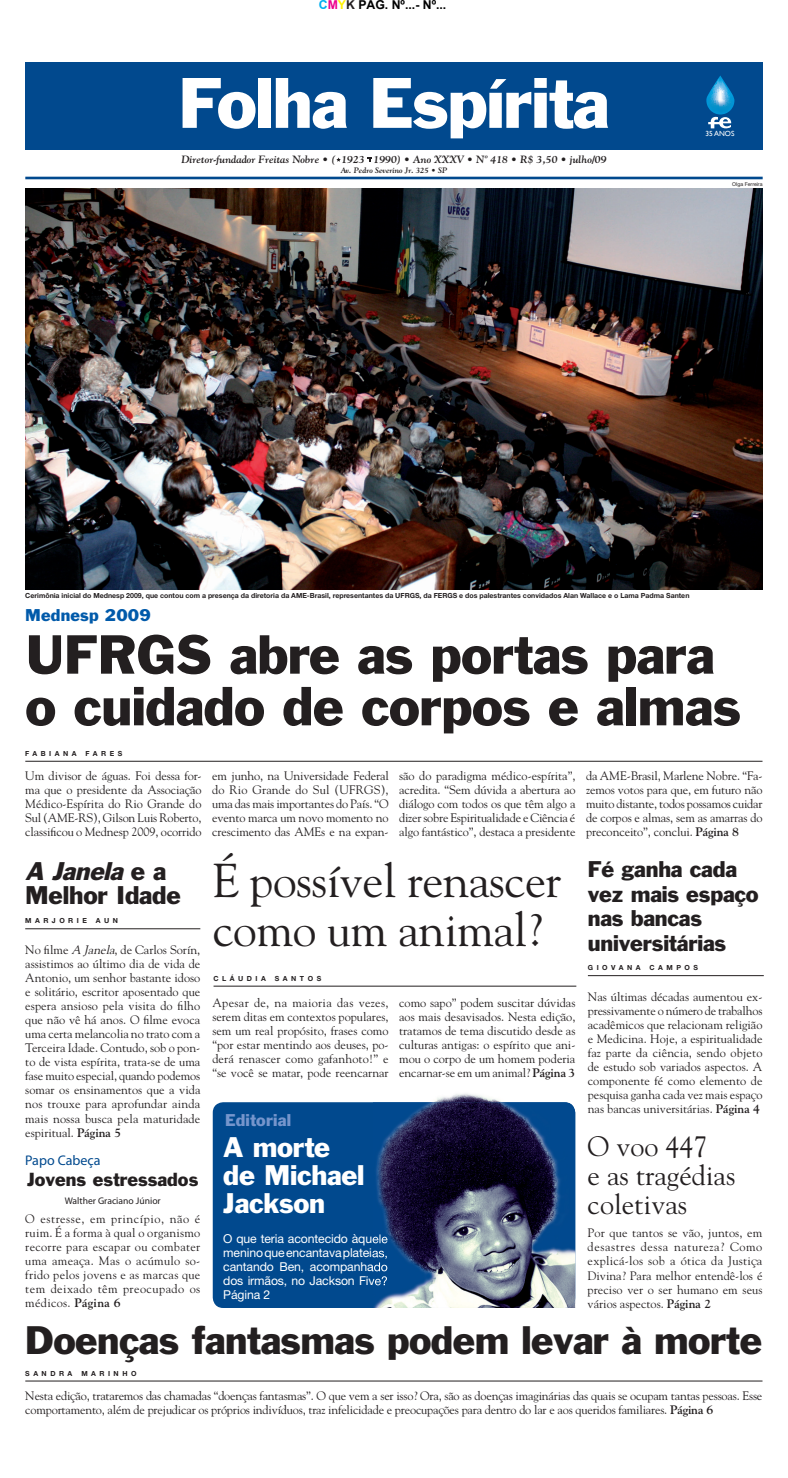
<style>
.page{position:relative;width:788px;height:1478px;background:#fff}
.page>*{position:absolute;margin:0;border:0;box-sizing:border-box;transform-origin:0 0}
.t1{font:65.89px "Franklin Gothic";letter-spacing:-.02em;color:#fff}
.t2{font:50.75px/51.6px "Franklin Gothic";letter-spacing:-.01em;color:#231f20}
.t3{font:47.25px/49px "Goudy";letter-spacing:-.01em;color:#231f20}
.t4{font:36.75px "Franklin Gothic";letter-spacing:-.015em;color:#231f20}
.t5{font:28px/28.9px "Goudy";color:#231f20}
.t6{font:26.25px/28px "Franklin Gothic";letter-spacing:-.01em;color:#fff}
.t7{font:23.62px/24.5px "Franklin Gothic";letter-spacing:-.01em;color:#231f20}
.t8{font:21px/24.5px "Franklin Gothic";letter-spacing:-.01em;color:#231f20}
.t9{font:17.5px "Franklin Gothic";color:#231f20}
.t10{font:15.75px "Franklin Gothic";letter-spacing:.01em;color:#015aaa}
.t11{font:15.75px "Franklin Gothic";letter-spacing:.01em;color:#7595cc}
.t12{font:14px "Myriad";color:#01498e}
.t13{font:12.25px/14px "Goudy";letter-spacing:-.01em;color:#231f20;text-align:justify}
.t14{font:12.25px/14px "Helvetica Neue";letter-spacing:-.01em;color:#fff;text-align:justify}
.t15{font:700 12.25px "Arial";color:#000}
.t16{font:italic 700 10.5px "Goudy";color:#231f20}
.t17{font:9.62px "Myriad";color:#231f20}
.t18{font:italic 700 7.88px "Goudy";color:#231f20}
.t19{font:7.44px "Gill Sans";color:#fff}
.t20{font:700 7px "Helvetica Neue";color:#231f20}
.t21{font:700 7px "Helvetica Neue";letter-spacing:.5em;color:#231f20}
.t22{font:5.25px "Helvetica Neue";color:#231f20}
.s1{color:#00aeef}
.s2{color:#ed028c}
.s3{color:#fff101}
.s4{color:#231f20}
.s5{font-weight:700}
.s6{font-style:italic}
</style>
<div class="page">
<div style="left:213px;top:1102px;width:362px;height:205px;background:#01498e;border-radius:10px"></div>
<div style="left:25px;top:62px;width:737px;height:87px;background:#01498e"></div>
<hr style="left:25px;top:177px;width:737px;height:2px;background:#01498e">
<svg style="left:336px;top:157px;width:5px;height:5px"></svg>
<svg style="left:367px;top:157px;width:5px;height:4px"></svg>
<svg style="left:706px;top:75px;width:28px;height:53px"></svg>
<hr style="left:25px;top:760px;width:737px;height:1px;background:#231f20">
<img style="left:25px;top:188px;width:737px;height:401px">
<hr style="left:588px;top:975px;width:175px;height:1px;background:#231f20">
<hr style="left:25px;top:1380px;width:737px;height:1px;background:#231f20">
<hr style="left:25px;top:928px;width:175px;height:1px;background:#231f20">
<img style="left:434px;top:1093px;width:67px;height:9px">
<img style="left:373px;top:1102px;width:202px;height:205px">
<img style="left:373px;top:1233px;width:15px;height:12px">
<img style="left:373px;top:1248px;width:15px;height:11px">
<img style="left:373px;top:1262px;width:15px;height:11px">
<img style="left:373px;top:1275px;width:15px;height:11px">
<hr style="left:213px;top:985px;width:363px;height:1px;background:#231f20">
<p class="t15" style="left:319px;top:-3px;width:129px"><span class="s1">c</span><span class="s2">m</span><span class="s3">y</span><span class="s4">k</span> Pág. Nº...- Nº...</p>
<h1 class="t1" style="left:178px;top:61px;width:432px">Folha Espírita</h1>
<p class="t16" style="left:181px;top:152px;width:426px">Diretor-fundador Freitas Nobre • ( 1923 1990) • Ano XXXV • Nº 418 • R$ 3,50 • julho/09</p>
<p class="t18" style="left:340px;top:166px;width:108px">Av. Pedro Severino Jr. 325 • SP</p>
<p class="t19" style="left:705px;top:129px;width:30px">35 ANOS</p>
<p class="t22" style="left:732px;top:181px;width:32px">Olga Ferreira</p>
<p class="t20" style="left:25px;top:591px;width:665px">Cerimônia inicial do Mednesp 2009, que contou com a presença da diretoria da aMe-brasil, representantes da UFrGs, da FerGs e dos palestrantes convidados alan Wallace e o Lama Padma santen</p>
<p class="t10" style="left:25px;top:605px;width:127px">Mednesp 2009</p>
<h2 class="t2" style="left:25px;top:628px;width:717px">UFRGS abre as portas para o cuidado de corpos e almas</h2>
<p class="t13" style="left:25px;top:768px;width:178px">Um divisor de águas. Foi dessa for&shy;ma que o presidente da Associação Médico-Espírita do Rio Grande do Sul (AME-RS), Gilson Luis Roberto, classificou o Mednesp 2009, ocorrido</p>
<p class="t13" style="left:212px;top:768px;width:178px">em junho, na Universidade Federal do Rio Grande do Sul (UFRGS), uma das mais importantes do País. “O evento marca um novo momento no crescimento das AMEs e na expan-</p>
<p class="t13" style="left:399px;top:768px;width:178px">são do paradigma médico-espírita”, acredita. “Sem dúvida a abertura ao diálogo com todos os que têm algo a dizer sobre Espiritualidade e Ciência é algo fantástico”, destaca a presidente</p>
<p class="t13" style="left:586px;top:768px;width:178px">da AME-Brasil, Marlene Nobre. “Fa&shy;zemos votos para que, em futuro não muito distante, todos possamos cuidar de corpos e almas, sem as amarras do preconceito”, conclui. <span class="s5">Página 8</span></p>
<p class="t21" style="left:25px;top:749px;width:53px">Fabiana</p>
<p class="t20" style="left:86px;top:749px;width:38px">Fares</p>
<h3 class="t7" style="left:25px;top:858px;width:157px"><span class="s6">A Janela</span>e a<br>Melhor Idade</h3>
<p class="t21" style="left:25px;top:916px;width:63px">MarJOrie</p>
<p class="t20" style="left:96px;top:916px;width:24px">aUn</p>
<p class="t13" style="left:25px;top:942px;width:177px">No filme <span class="s6">A Janela</span>, de Carlos Sorín, assistimos ao último dia de vida de Antonio, um senhor bastante idoso e solitário, escritor aposentado que espera ansioso pela visita do filho que não vê há anos. O filme evoca uma certa melancolia no trato com a Terceira Idade. Contudo, sob o pon&shy;to de vista espírita, trata-se de uma fase muito especial, quando podemos somar os ensinamentos que a vida nos trouxe para aprofundar ainda mais nossa busca pela maturidade espiritual. <span class="s5">Página 5</span></p>
<p class="t12" style="left:25px;top:1153px;width:77px">Papo Cabeça</p>
<h3 class="t9" style="left:27px;top:1168px;width:173px">Jovens estressados</h3>
<p class="t17" style="left:65px;top:1195px;width:97px">Walther Graciano Júnior</p>
<p class="t13" style="left:25px;top:1211px;width:176px">O estresse, em princípio, não é ruim. É a forma à qual o organismo recorre para escapar ou combater uma ameaça. Mas o acúmulo so&shy;frido pelos jovens e as marcas que tem deixado têm preocupado os médicos. <span class="s5">Página 6</span></p>
<h3 class="t3" style="left:213px;top:855px;width:350px">É possível renascer como um animal?</h3>
<p class="t21" style="left:213px;top:973px;width:54px">CLÁUDia</p>
<p class="t20" style="left:275px;top:973px;width:48px">sanTOs</p>
<p class="t13" style="left:212px;top:995px;width:178px">Apesar de, na maioria das vezes, serem ditas em contextos populares, sem um real propósito, frases como “por estar mentindo aos deuses, po&shy;derá renascer como gafanhoto!” e “se você se matar, pode reencarnar</p>
<p class="t13" style="left:399px;top:995px;width:178px">como sapo” podem suscitar dúvidas aos mais desavisados. Nesta edição, tratamos de tema discutido desde as culturas antigas: o espírito que ani&shy;mou o corpo de um homem poderia encarnar-se em um animal? <span class="s5">Página 3</span></p>
<p class="t11" style="left:225px;top:1109px;width:68px">Editorial</p>
<h3 class="t6" style="left:223px;top:1132px;width:143px">A morte de Michael<br>Jackson</h3>
<p class="t14" style="left:223px;top:1231px;width:166px">O que teria acontecido àquele menino que encantava plateias, cantando Ben, acompanhado dos irmãos, no Jackson Five?<br>Página 2</p>
<h3 class="t8" style="left:587px;top:857px;width:172px">Fé ganha cada vez mais espaço nas bancas universitárias</h3>
<p class="t21" style="left:588px;top:963px;width:54px">GiOVana</p>
<p class="t20" style="left:649px;top:963px;width:50px">CaMPOs</p>
<p class="t13" style="left:587px;top:989px;width:176px">Nas últimas décadas aumentou ex&shy;pressivamente o número de trabalhos acadêmicos que relacionam religião e Medicina. Hoje, a espiritualidade faz parte da ciência, sendo objeto de estudo sob variados aspectos. A componente fé como elemento de pesquisa ganha cada vez mais espaço nas bancas universitárias. <span class="s5">Página 4</span></p>
<h3 class="t5" style="left:587px;top:1131px;width:149px">O voo 447<br>e as tragédias coletivas</h3>
<p class="t13" style="left:587px;top:1225px;width:176px">Por que tantos se vão, juntos, em desastres dessa natureza? Como explicá-los sob a ótica da Justiça Divina? Para melhor entendê-los é preciso ver o ser humano em seus vários aspectos. <span class="s5">Página 2</span></p>
<h3 class="t4" style="left:25px;top:1316px;width:738px">Doenças fantasmas podem levar à morte</h3>
<p class="t20" style="left:25px;top:1368px;width:49px">sanDra</p>
<p class="t21" style="left:81px;top:1368px;width:57px">MarinHO</p>
<p class="t13" style="left:25px;top:1388px;width:738px">Nesta edição, trataremos das chamadas “doenças fantasmas”. O que vem a ser isso? Ora, são as doenças imaginárias das quais se ocupam tantas pessoas. Esse comportamento, além de prejudicar os próprios indivíduos, traz infelicidade e preocupações para dentro do lar e aos queridos familiares. <span class="s5">Página 6</span></p>
</div>
